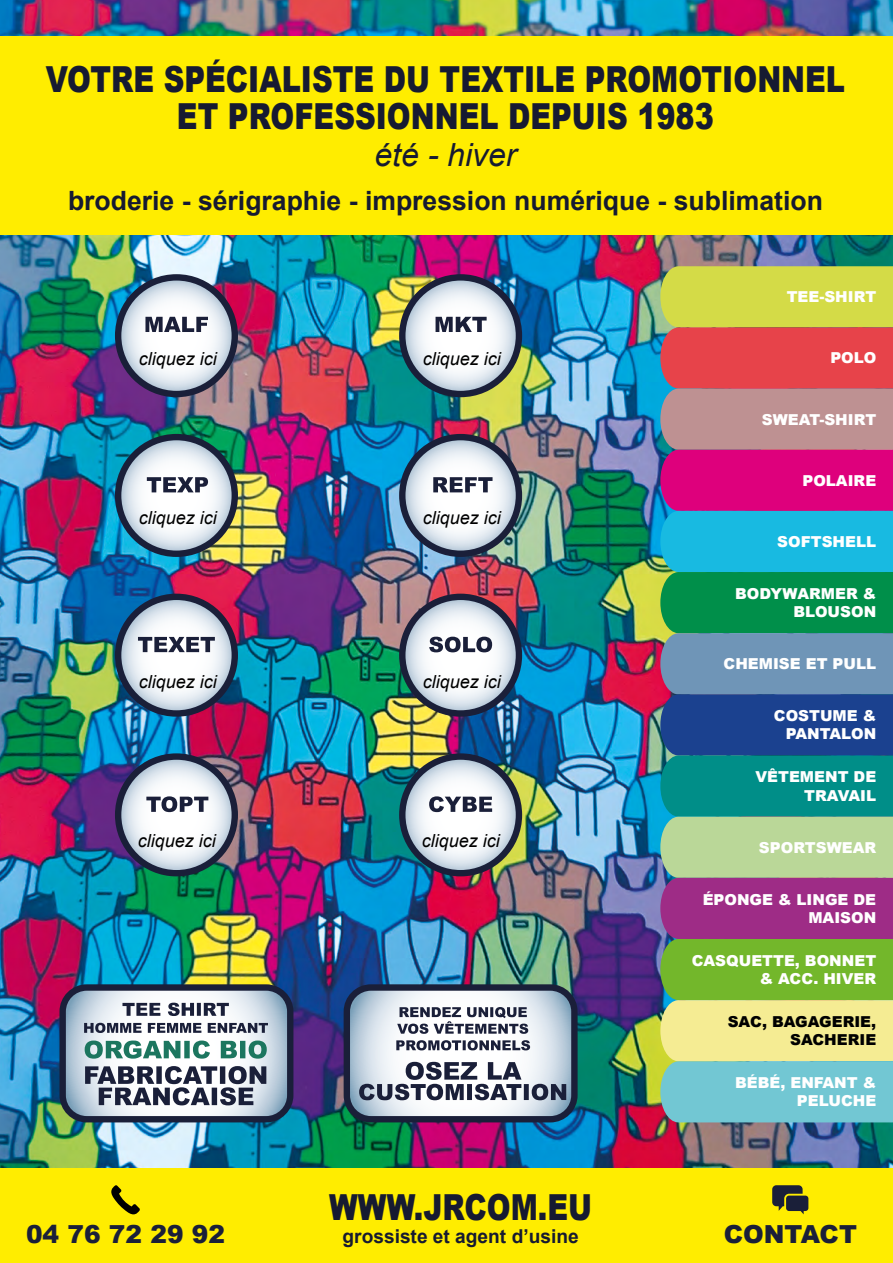
<style>
.page{position:relative;width:893px;height:1263px;background:#fff}
.page>*{position:absolute;margin:0;border:0;box-sizing:border-box;transform-origin:0 0}
.t1{font:900 35.85px/36.2px "Arial";color:#161a31;text-align:center;scale:.8 1}
.t2{font:italic 31.95px "Arial";color:#161a31}
.t3{font:700 26.55px "Arial";color:#161a31}
.t4{font:900 24.9px "Arial";color:#1a1f39}
.t5{font:700 19.2px "Arial";color:#161a31}
.t6{font:italic 18px "Arial";color:#000}
.t7{font:900 15.15px/18.1px "Arial";color:#fff;text-align:right}
.t8{font:900 15.15px/18.1px "Arial";color:#000;text-align:right}
</style>
<div class="page">
<img style="left:0;top:0;width:893px;height:1168px">
<div style="left:0;top:36px;width:893px;height:198px;background:#ffed00"></div>
<svg style="left:660px;top:266px;width:233px;height:856px;background:#828e85"></svg>
<svg style="left:402px;top:277px;width:117px;height:117px"></svg>
<div style="left:399px;top:274px;width:123px;height:123px;border:6px solid #1a1f39;border-radius:50%"></div>
<svg style="left:118px;top:277px;width:117px;height:117px"></svg>
<div style="left:115px;top:274px;width:123px;height:123px;border:6px solid #1a1f39;border-radius:50%"></div>
<svg style="left:402px;top:437px;width:117px;height:117px"></svg>
<div style="left:399px;top:434px;width:123px;height:123px;border:6px solid #1a1f39;border-radius:50%"></div>
<svg style="left:118px;top:756px;width:117px;height:117px"></svg>
<div style="left:115px;top:753px;width:123px;height:123px;border:6px solid #1a1f39;border-radius:50%"></div>
<svg style="left:402px;top:597px;width:117px;height:116px"></svg>
<div style="left:399px;top:594px;width:123px;height:123px;border:6px solid #1a1f39;border-radius:50%"></div>
<svg style="left:402px;top:756px;width:117px;height:117px"></svg>
<div style="left:399px;top:753px;width:123px;height:123px;border:6px solid #1a1f39;border-radius:50%"></div>
<svg style="left:118px;top:597px;width:117px;height:116px"></svg>
<div style="left:115px;top:594px;width:123px;height:123px;border:6px solid #1a1f39;border-radius:50%"></div>
<svg style="left:118px;top:437px;width:117px;height:117px"></svg>
<div style="left:115px;top:434px;width:123px;height:123px;border:6px solid #1a1f39;border-radius:50%"></div>
<div style="left:59px;top:984px;width:234px;height:138px;border:6px solid #1a1f39;border-radius:24px"></div>
<div style="left:344px;top:984px;width:234px;height:138px;border:6px solid #1a1f39;border-radius:24px"></div>
<div style="left:0;top:1168px;width:893px;height:95px;background:#ffed00"></div>
<svg style="left:145px;top:317px;width:63px;height:15px"></svg>
<svg style="left:436px;top:317px;width:51px;height:15px"></svg>
<svg style="left:147px;top:477px;width:61px;height:15px"></svg>
<svg style="left:433px;top:477px;width:60px;height:15px"></svg>
<svg style="left:138px;top:637px;width:77px;height:15px"></svg>
<svg style="left:429px;top:637px;width:63px;height:15px"></svg>
<svg style="left:146px;top:796px;width:62px;height:16px"></svg>
<svg style="left:429px;top:796px;width:63px;height:16px"></svg>
<svg style="left:63px;top:987px;width:227px;height:132px"></svg>
<svg style="left:347px;top:987px;width:227px;height:132px"></svg>
<svg style="left:772px;top:1185px;width:36px;height:29px"></svg>
<svg style="left:111px;top:1185px;width:29px;height:30px"></svg>
<h1 class="t1" style="left:46px;top:60px;width:1000px">VOTRE SPÉCIALISTE DU TEXTILE PROMOTIONNEL<br>ET PROFESSIONNEL DEPUIS 1983</h1>
<h2 class="t2" style="left:375px;top:134px;width:143px">été - hiver</h2>
<h3 class="t3" style="left:68px;top:184px;width:756px">broderie - sérigraphie - impression numérique - sublimation</h3>
<p class="t6" style="left:139px;top:347px;width:80px">cliquez ici</p>
<p class="t6" style="left:423px;top:347px;width:80px">cliquez ici</p>
<p class="t6" style="left:139px;top:506px;width:80px">cliquez ici</p>
<p class="t6" style="left:423px;top:506px;width:80px">cliquez ici</p>
<p class="t6" style="left:139px;top:670px;width:80px">cliquez ici</p>
<p class="t6" style="left:423px;top:670px;width:80px">cliquez ici</p>
<p class="t6" style="left:138px;top:829px;width:80px">cliquez ici</p>
<p class="t6" style="left:422px;top:829px;width:80px">cliquez ici</p>
<h1 class="t1" style="left:329px;top:1188px;width:330px">WWW.JRCOM.EU</h1>
<p class="t7" style="left:787px;top:287px;width:91px">TEE-SHIRT</p>
<p class="t7" style="left:830px;top:348px;width:47px">POLO</p>
<p class="t7" style="left:762px;top:410px;width:116px">SWEAT-SHIRT</p>
<p class="t7" style="left:802px;top:471px;width:75px">POLAIRE</p>
<p class="t7" style="left:777px;top:532px;width:100px">SOFTSHELL</p>
<p class="t7" style="left:735px;top:584px;width:143px">BODYWARMER &amp;<br>BLOUSON</p>
<p class="t7" style="left:724px;top:654px;width:154px">CHEMISE ET PULL</p>
<p class="t7" style="left:774px;top:706px;width:104px">COSTUME &amp;<br>PANTALON</p>
<p class="t7" style="left:755px;top:767px;width:122px">VÊTEMENT DE<br>TRAVAIL</p>
<p class="t7" style="left:759px;top:838px;width:119px">SPORTSWEAR</p>
<p class="t7" style="left:703px;top:890px;width:175px">ÉPONGE &amp; LINGE DE<br>MAISON</p>
<p class="t7" style="left:692px;top:951px;width:186px">CASQUETTE, BONNET &amp; ACC. HIVER</p>
<p class="t8" style="left:728px;top:1012px;width:150px">SAC, BAGAGERIE,<br>SACHERIE</p>
<p class="t7" style="left:735px;top:1073px;width:143px">BÉBÉ, ENFANT &amp;<br>PELUCHE</p>
<h3 class="t4" style="left:26px;top:1216px;width:201px">04 76 72 29 92</h3>
<p class="t5" style="left:343px;top:1224px;width:238px">grossiste et agent d’usine</p>
<h3 class="t4" style="left:724px;top:1216px;width:135px">CONTACT</h3>
</div>
